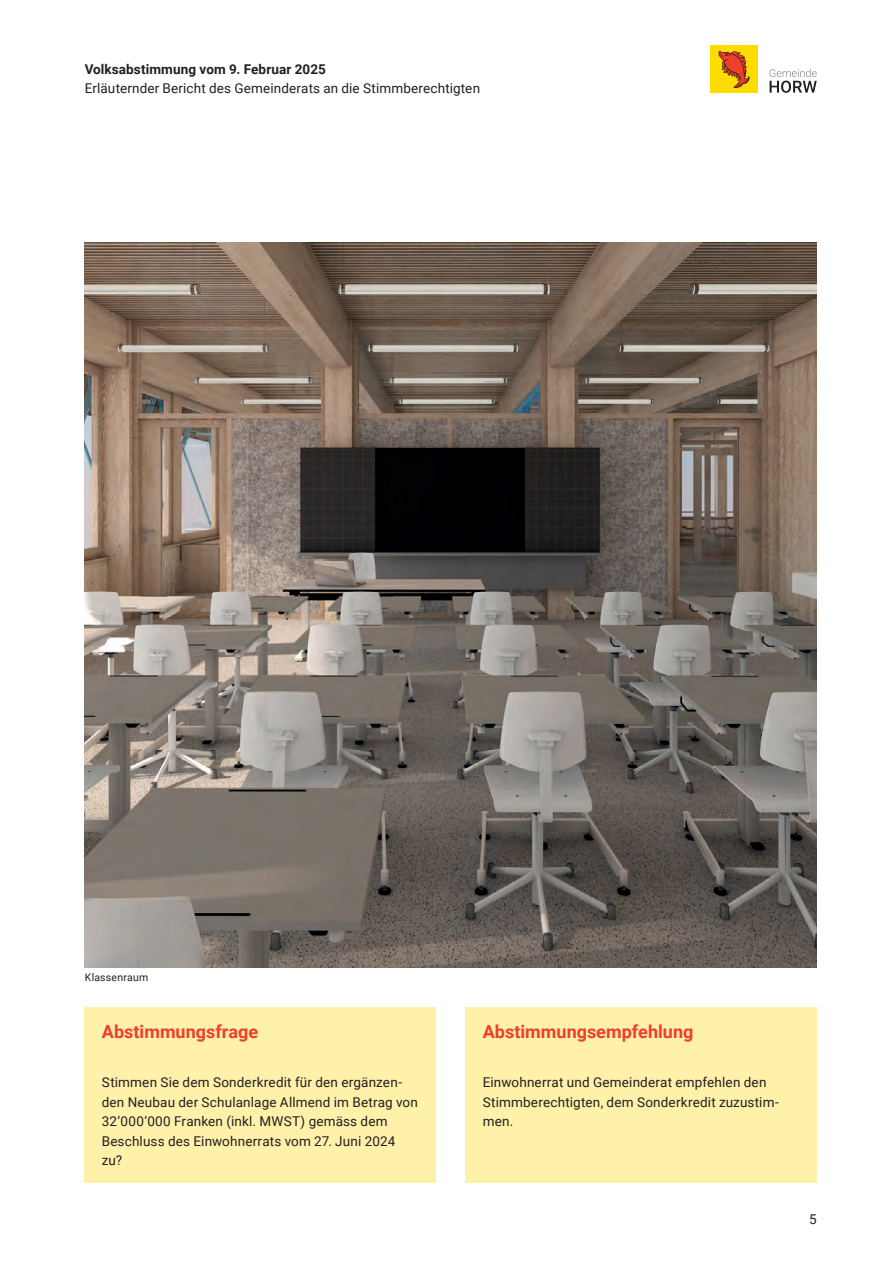
<style>
.page{position:relative;width:893px;height:1263px;background:#fff}
.page>*{position:absolute;margin:0;border:0;box-sizing:border-box;transform-origin:0 0}
.t1{font:700 18px "Roboto";color:#ef3e29}
.t2{font:13.5px/19.5px "Roboto";letter-spacing:.01em;color:#231f20}
.t3{font:700 13.5px "Roboto";letter-spacing:.01em;color:#231f20}
.t4{font:10.5px "Roboto";letter-spacing:.02em;color:#231f20}
</style>
<div class="page">
<div style="left:710px;top:45px;width:47px;height:48px;background:#ffdc01"></div>
<svg style="left:718px;top:51px;width:32px;height:37px"></svg>
<svg style="left:769px;top:69px;width:47px;height:24px"></svg>
<div style="left:85px;top:1007px;width:350px;height:175px;background:#fff0aa"></div>
<div style="left:465px;top:1007px;width:351px;height:175px;background:#fff0aa"></div>
<img style="left:85px;top:242px;width:731px;height:725px">
<p class="t3" style="left:85px;top:59px;width:243px">Volksabstimmung vom 9. Februar 2025</p>
<p class="t2" style="left:85px;top:78px;width:397px">Erläuternder Bericht des Gemeinderats an die Stimmberechtigten</p>
<p class="t4" style="left:85px;top:969px;width:65px">Klassenraum</p>
<h1 class="t1" style="left:102px;top:1018px;width:158px">Abstimmungsfrage</h1>
<p class="t2" style="left:102px;top:1071px;width:317px">Stimmen Sie dem Sonderkredit für den ergänzen&shy;den Neubau der Schulanlage Allmend im Betrag von 32‘000‘000 Franken (inkl. MWST) gemäss dem Beschluss des Einwohnerrats vom 27. Juni 2024 zu?</p>
<h1 class="t1" style="left:482px;top:1018px;width:212px">Abstimmungsempfehlung</h1>
<p class="t2" style="left:482px;top:1071px;width:297px">Einwohnerrat und Gemeinderat empfehlen den<br>Stimmberechtigten, dem Sonderkredit zuzustim&shy;men.</p>
<p class="t2" style="left:808px;top:1209px;width:9px">5</p>
</div>
